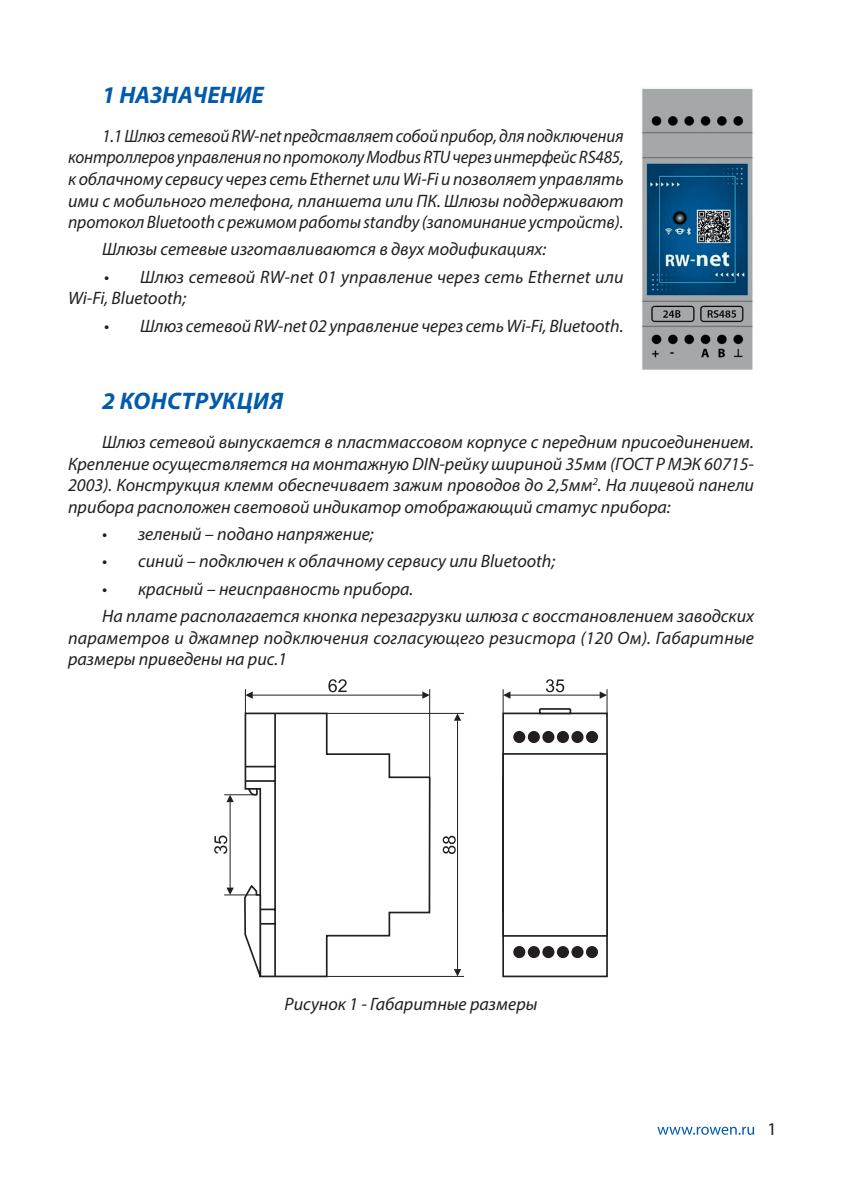
<style>
.page{position:relative;width:842px;height:1191px;background:#fff}
.page>*{position:absolute;margin:0;border:0;box-sizing:border-box;transform-origin:0 0}
.t1{font:italic 700 24px "Myriad Pro";color:#015aaa}
.t2{font:italic 700 24px "Myriad Pro";letter-spacing:.02em;color:#015aaa}
.t3{font:italic 18px/21.6px "Myriad Pro";color:#231f20}
.t4{font:italic 18px/21.6px "Myriad Pro";color:#231f20;text-align:justify;scale:.95 1}
.t5{font:18px "Myriad Pro";color:#231f20}
</style>
<div class="page">
<svg style="left:657px;top:1126px;width:97px;height:8px"></svg>
<img style="left:642px;top:88px;width:111px;height:282px">
<div style="left:502px;top:712px;width:106px;height:265px;border:2px solid #231f20"></div>
<div style="left:502px;top:753px;width:106px;height:183px;border:2px solid #231f20"></div>
<div style="left:514px;top:732px;width:10px;height:10px;background:#231f20;border-radius:50%"></div>
<div style="left:513px;top:731px;width:12px;height:12px;border:2px solid #231f20;border-radius:50%"></div>
<div style="left:529px;top:732px;width:10px;height:10px;background:#231f20;border-radius:50%"></div>
<div style="left:528px;top:731px;width:12px;height:12px;border:2px solid #231f20;border-radius:50%"></div>
<div style="left:543px;top:732px;width:11px;height:10px;background:#231f20;border-radius:50%"></div>
<div style="left:542px;top:731px;width:12px;height:12px;border:2px solid #231f20;border-radius:50%"></div>
<div style="left:558px;top:732px;width:10px;height:10px;background:#231f20;border-radius:50%"></div>
<div style="left:557px;top:731px;width:12px;height:12px;border:2px solid #231f20;border-radius:50%"></div>
<div style="left:572px;top:732px;width:11px;height:10px;background:#231f20;border-radius:50%"></div>
<div style="left:571px;top:731px;width:12px;height:12px;border:2px solid #231f20;border-radius:50%"></div>
<div style="left:587px;top:732px;width:10px;height:10px;background:#231f20;border-radius:50%"></div>
<div style="left:586px;top:731px;width:12px;height:12px;border:2px solid #231f20;border-radius:50%"></div>
<div style="left:514px;top:947px;width:10px;height:10px;background:#231f20;border-radius:50%"></div>
<div style="left:513px;top:946px;width:12px;height:12px;border:2px solid #231f20;border-radius:50%"></div>
<div style="left:529px;top:947px;width:10px;height:10px;background:#231f20;border-radius:50%"></div>
<div style="left:528px;top:946px;width:12px;height:12px;border:2px solid #231f20;border-radius:50%"></div>
<div style="left:543px;top:947px;width:11px;height:10px;background:#231f20;border-radius:50%"></div>
<div style="left:542px;top:946px;width:12px;height:12px;border:2px solid #231f20;border-radius:50%"></div>
<div style="left:558px;top:947px;width:10px;height:10px;background:#231f20;border-radius:50%"></div>
<div style="left:557px;top:946px;width:12px;height:12px;border:2px solid #231f20;border-radius:50%"></div>
<div style="left:572px;top:947px;width:11px;height:10px;background:#231f20;border-radius:50%"></div>
<div style="left:571px;top:946px;width:12px;height:12px;border:2px solid #231f20;border-radius:50%"></div>
<div style="left:587px;top:947px;width:10px;height:10px;background:#231f20;border-radius:50%"></div>
<div style="left:586px;top:946px;width:12px;height:12px;border:2px solid #231f20;border-radius:50%"></div>
<svg style="left:538px;top:708px;width:34px;height:7px"></svg>
<svg style="left:244px;top:711px;width:187px;height:267px"></svg>
<hr style="left:274px;top:713px;width:2px;height:263px;background:#231f20">
<hr style="left:245px;top:765px;width:30px;height:2px;background:#231f20">
<hr style="left:245px;top:780px;width:30px;height:2px;background:#231f20">
<svg style="left:243px;top:883px;width:32px;height:95px"></svg>
<svg style="left:247px;top:787px;width:12px;height:9px"></svg>
<hr style="left:327px;top:713px;width:137px;height:1px;background:#231f20">
<hr style="left:327px;top:976px;width:137px;height:1px;background:#231f20">
<hr style="left:457px;top:720px;width:1px;height:249px;background:#231f20">
<svg style="left:454px;top:969px;width:7px;height:7px"></svg>
<svg style="left:454px;top:713px;width:7px;height:7px"></svg>
<svg style="left:443px;top:835px;width:13px;height:19px"></svg>
<hr style="left:429px;top:689px;width:1px;height:89px;background:#231f20">
<hr style="left:252px;top:695px;width:171px;height:1px;background:#231f20">
<svg style="left:245px;top:689px;width:8px;height:24px"></svg>
<svg style="left:422px;top:691px;width:8px;height:8px"></svg>
<svg style="left:328px;top:679px;width:19px;height:13px"></svg>
<hr style="left:224px;top:894px;width:32px;height:1px;background:#231f20">
<hr style="left:224px;top:794px;width:31px;height:1px;background:#231f20">
<hr style="left:230px;top:801px;width:1px;height:87px;background:#231f20">
<svg style="left:226px;top:887px;width:8px;height:8px"></svg>
<svg style="left:226px;top:794px;width:8px;height:8px"></svg>
<svg style="left:214px;top:835px;width:13px;height:19px"></svg>
<hr style="left:510px;top:695px;width:90px;height:1px;background:#231f20">
<svg style="left:503px;top:689px;width:7px;height:24px"></svg>
<svg style="left:600px;top:689px;width:8px;height:24px"></svg>
<svg style="left:546px;top:679px;width:18px;height:13px"></svg>
<h1 class="t1" style="left:102px;top:79px;width:163px">1 НАЗНАЧЕНИЕ</h1>
<p class="t4" style="left:68px;top:125px;width:586px;text-indent:34px">1.1 Шлюз сетевой RW-net представляет собой прибор, для подключения контроллеров управления по протоколу Modbus RTU через интерфейс RS485, к облачному сервису через сеть Ethernet или Wi-Fi и позволяет управлять ими с мобильного телефона, планшета или ПК. Шлюзы поддерживают протокол Bluetooth с режимом работы standby (запоминание устройств).</p>
<p class="t3" style="left:102px;top:238px;width:446px">Шлюзы сетевые изготавливаются в двух модификациях:</p>
<p class="t3" style="left:68px;top:265px;width:557px;text-indent:36px">• Шлюз сетевой RW-net 01 управление через сеть Ethernet или<br>Wi-Fi, Bluetooth;</p>
<p class="t3" style="left:104px;top:314px;width:521px">• Шлюз сетевой RW-net 02 управление через сеть Wi-Fi, Bluetooth.</p>
<h1 class="t1" style="left:102px;top:385px;width:49px">2 Конс</h1>
<h1 class="t2" style="left:182px;top:385px;width:103px">трукция</h1>
<p class="t3" style="left:68px;top:431px;width:688px;text-align:justify;text-indent:34px">Шлюз сетевой выпускается в пластмассовом корпусе с передним присоединением.<br>Крепление осуществляется на монтажную DIN-рейку шириной 35мм (ГОСТ Р МЭК 60715- 2003). Конструкция клемм обеспечивает зажим проводов до 2,5мм<sup>2</sup>. На лицевой панели прибора расположен световой индикатор отображающий статус прибора:</p>
<p class="t3" style="left:102px;top:523px;width:273px">• зеленый – подано напряжение;</p>
<p class="t3" style="left:102px;top:550px;width:455px">• синий – подключен к облачному сервису или Bluetooth;</p>
<p class="t3" style="left:102px;top:574px;width:653px;line-height:27.2px">• красный – неисправность прибора.<br>На плате располагается кнопка перезагрузки шлюза с восстановлением заводских</p>
<p class="t3" style="left:68px;top:626px;width:687px">параметров и джампер подключения согласующего резистора (120 Ом). Габаритные размеры приведены на рис.1</p>
<p class="t3" style="left:285px;top:993px;width:254px">Рисунок 1 - Габаритные размеры</p>
<p class="t5" style="left:767px;top:1117px;width:11px">1</p>
</div>
